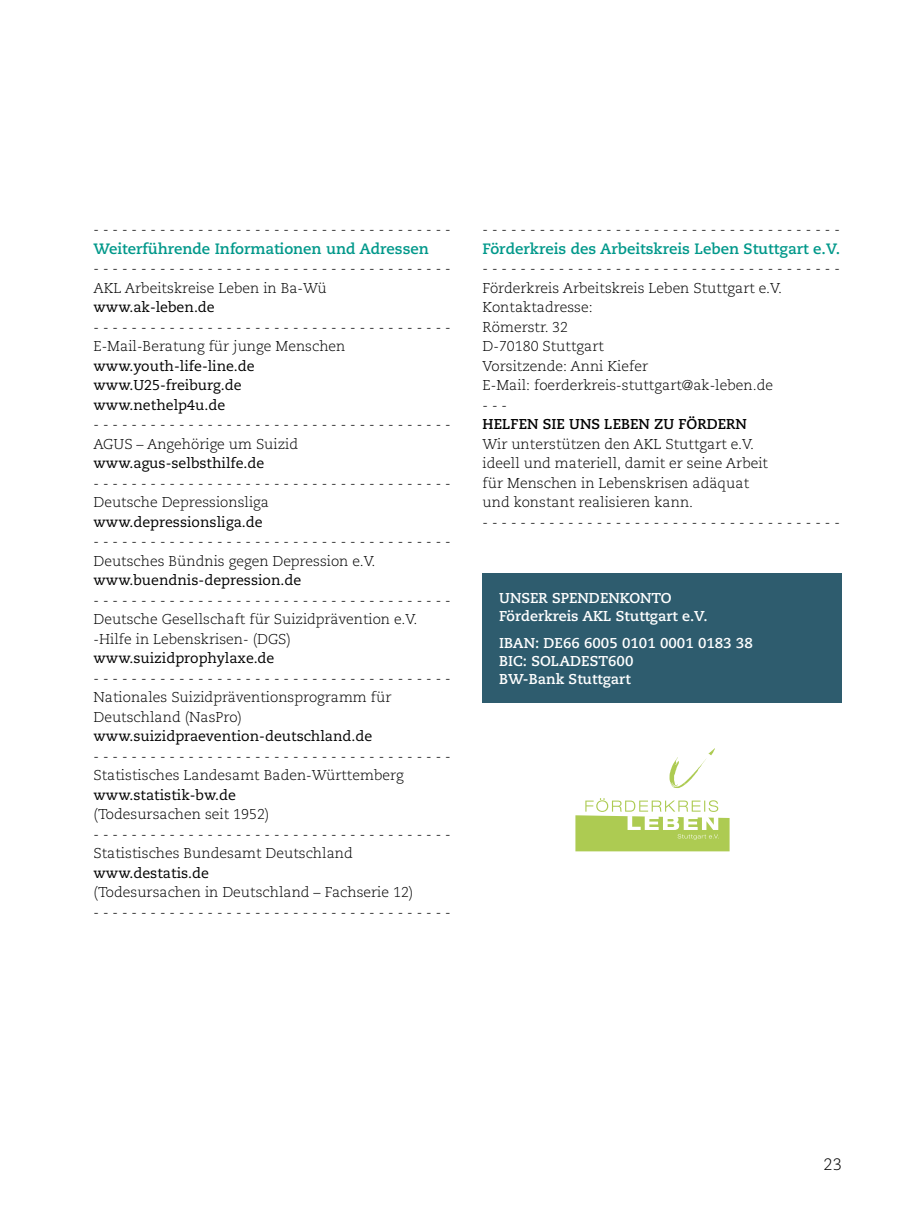
<style>
.page{position:relative;width:910px;height:1208px;background:#fff}
.page>*{position:absolute;margin:0;border:0;box-sizing:border-box;transform-origin:0 0}
.t1{font:300 16.5px "Caecilia LT Std";color:#000}
.t2{font:700 15px "Caecilia LT Std";color:#00988a}
.t3{font:300 14.25px/19.5px "Caecilia LT Std";color:#000}
.t4{font:14.25px/19.5px "Caecilia LT Std";color:#000}
.t5{font:700 14.25px/18px "Caecilia LT Std";color:#fff}
.t6{font:700 14.25px "Caecilia LT Std";color:#000}
</style>
<div class="page">
<div style="left:483px;top:573px;width:359px;height:129px;background:#2e5c6e"></div>
<svg style="left:575px;top:798px;width:155px;height:53px"></svg>
<svg style="left:669px;top:748px;width:46px;height:40px"></svg>
<p class="t3" style="left:94px;top:220px;width:359px">- - - - - - - - - - - - - - - - - - - - - - - - - - - - - - - - - - - - - -</p>
<p class="t2" style="left:94px;top:240px;width:337px">Weiterführende Informationen und Adressen</p>
<p class="t3" style="left:94px;top:259px;width:359px">- - - - - - - - - - - - - - - - - - - - - - - - - - - - - - - - - - - - - -<br>AKL Arbeitskreise Leben in Ba-Wü</p>
<p class="t4" style="left:94px;top:298px;width:123px">www.ak-leben.de</p>
<p class="t3" style="left:94px;top:317px;width:359px">- - - - - - - - - - - - - - - - - - - - - - - - - - - - - - - - - - - - - -<br>E-Mail-Beratung für junge Menschen</p>
<p class="t4" style="left:94px;top:356px;width:163px">www.youth-life-line.de www.U25-freiburg.de www.nethelp4u.de</p>
<p class="t3" style="left:94px;top:415px;width:359px">- - - - - - - - - - - - - - - - - - - - - - - - - - - - - - - - - - - - - -<br>AGUS – Angehörige um Suizid</p>
<p class="t4" style="left:94px;top:454px;width:172px">www.agus-selbsthilfe.de</p>
<p class="t3" style="left:94px;top:473px;width:359px">- - - - - - - - - - - - - - - - - - - - - - - - - - - - - - - - - - - - - -<br>Deutsche Depressionsliga</p>
<p class="t4" style="left:94px;top:512px;width:171px">www.depressionsliga.de</p>
<p class="t3" style="left:94px;top:532px;width:359px">- - - - - - - - - - - - - - - - - - - - - - - - - - - - - - - - - - - - - -<br>Deutsches Bündnis gegen Depression e.V.</p>
<p class="t4" style="left:94px;top:570px;width:209px">www.buendnis-depression.de</p>
<p class="t3" style="left:94px;top:590px;width:359px">- - - - - - - - - - - - - - - - - - - - - - - - - - - - - - - - - - - - - -<br>Deutsche Gesellschaft für Suizidprävention e.V. -Hilfe in Lebenskrisen- (DGS)</p>
<p class="t4" style="left:94px;top:648px;width:182px">www.suizidprophylaxe.de</p>
<p class="t3" style="left:94px;top:668px;width:359px">- - - - - - - - - - - - - - - - - - - - - - - - - - - - - - - - - - - - - -<br>Nationales Suizidpräventionsprogramm für<br>Deutschland (NasPro)</p>
<p class="t4" style="left:94px;top:726px;width:280px">www.suizidpraevention-deutschland.de</p>
<p class="t3" style="left:94px;top:746px;width:359px">- - - - - - - - - - - - - - - - - - - - - - - - - - - - - - - - - - - - - -<br>Statistisches Landesamt Baden-Württemberg</p>
<p class="t4" style="left:94px;top:785px;width:144px">www.statistik-bw.de</p>
<p class="t3" style="left:94px;top:805px;width:177px">(Todesursachen seit 1952)</p>
<p class="t3" style="left:94px;top:824px;width:359px">- - - - - - - - - - - - - - - - - - - - - - - - - - - - - - - - - - - - - -<br>Statistisches Bundesamt Deutschland</p>
<p class="t4" style="left:94px;top:863px;width:117px">www.destatis.de</p>
<p class="t3" style="left:94px;top:882px;width:321px">(Todesursachen in Deutschland – Fachserie 12)</p>
<p class="t3" style="left:94px;top:902px;width:359px">- - - - - - - - - - - - - - - - - - - - - - - - - - - - - - - - - - - - - -</p>
<p class="t3" style="left:483px;top:219px;width:359px">- - - - - - - - - - - - - - - - - - - - - - - - - - - - - - - - - - - - - -</p>
<p class="t2" style="left:483px;top:240px;width:359px">Förderkreis des Arbeitskreis Leben Stuttgart e.V.</p>
<p class="t3" style="left:483px;top:259px;width:359px">- - - - - - - - - - - - - - - - - - - - - - - - - - - - - - - - - - - - - -<br>Förderkreis Arbeitskreis Leben Stuttgart e.V.<br>Kontaktadresse:<br>Römerstr. 32<br>D-70180 Stuttgart<br>Vorsitzende: Anni Kiefer<br>E-Mail: foerderkreis-stuttgart@ak-leben.de</p>
<p class="t3" style="left:483px;top:395px;width:26px">- - -</p>
<p class="t6" style="left:483px;top:416px;width:266px">HELFEN SIE UNS LEBEN ZU FÖRDERN</p>
<p class="t3" style="left:483px;top:434px;width:287px">Wir unterstützen den AKL Stuttgart e.V. ideell und materiell, damit er seine Arbeit für Menschen in Lebenskrisen adäquat und konstant realisieren kann.</p>
<p class="t3" style="left:483px;top:512px;width:359px">- - - - - - - - - - - - - - - - - - - - - - - - - - - - - - - - - - - - - -</p>
<p class="t5" style="left:499px;top:589px;width:210px">UNSER SPENDENKONTO<br>Förderkreis AKL Stuttgart e.V.</p>
<p class="t5" style="left:499px;top:634px;width:255px">IBAN: DE66 6005 0101 0001 0183 38<br>BIC: SOLADEST600<br>BW-Bank Stuttgart</p>
<p class="t1" style="left:824px;top:1155px;width:20px">23</p>
</div>
